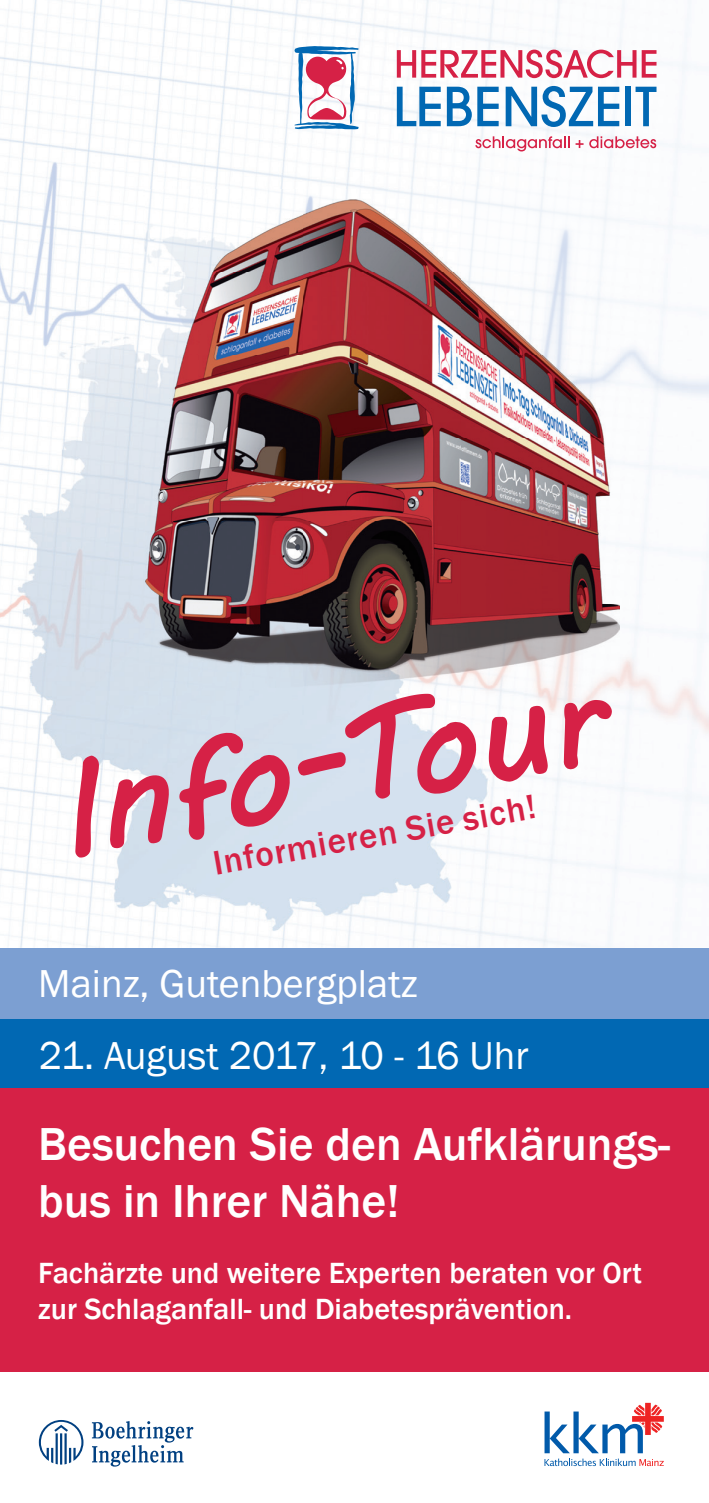
<style>
.page{position:relative;width:709px;height:1503px;background:#fff}
.page>*{position:absolute;margin:0;border:0;box-sizing:border-box;transform-origin:0 0}
.t1{font:500 47.5px/57px "Franklin Gothic";color:#fff}
.t2{font:40px "Franklin Gothic";color:#fff}
.t3{font:500 35px "Franklin Gothic";color:#d62146}
.t4{font:500 30px/36px "Franklin Gothic";color:#fff}
</style>
<div class="page">
<img style="left:0;top:0;width:709px;height:947px">
<div style="left:0;top:1018px;width:709px;height:71px;background:#0168b3"></div>
<div style="left:0;top:1088px;width:709px;height:283px;background:#d62146"></div>
<div style="left:0;top:947px;width:709px;height:71px;background:#7c9fd2"></div>
<svg style="left:74px;top:495px;width:539px;height:442px"></svg>
<svg style="left:39px;top:1420px;width:44px;height:44px"></svg>
<svg style="left:92px;top:1421px;width:101px;height:45px"></svg>
<svg style="left:544px;top:1402px;width:120px;height:63px"></svg>
<svg style="left:397px;top:50px;width:259px;height:28px"></svg>
<svg style="left:397px;top:87px;width:44px;height:39px"></svg>
<svg style="left:447px;top:87px;width:51px;height:39px"></svg>
<svg style="left:505px;top:86px;width:114px;height:41px"></svg>
<div style="left:625px;top:87px;width:6px;height:39px;background:#0168b3"></div>
<svg style="left:635px;top:87px;width:21px;height:39px"></svg>
<svg style="left:475px;top:136px;width:94px;height:15px"></svg>
<svg style="left:575px;top:140px;width:8px;height:8px"></svg>
<svg style="left:589px;top:136px;width:67px;height:12px"></svg>
<svg style="left:294px;top:46px;width:65px;height:83px"></svg>
<img style="left:145px;top:190px;width:474px;height:497px">
<p class="t3" style="left:210px;top:841px;width:328px;rotate:-10deg">Informieren Sie sich!</p>
<h2 class="t2" style="left:38px;top:958px;width:381px">Mainz, Gutenbergplatz</h2>
<h2 class="t2" style="left:39px;top:1030px;width:491px">21. August 2017, 10 - 16 Uhr</h2>
<h1 class="t1" style="left:38px;top:1116px;width:633px">Besuchen Sie den Aufklärungs&shy;bus in Ihrer Nähe!</h1>
<p class="t4" style="left:38px;top:1254px;width:605px">Fachärzte und weitere Experten beraten vor Ort zur Schlaganfall- und Diabetesprävention.</p>
</div>
